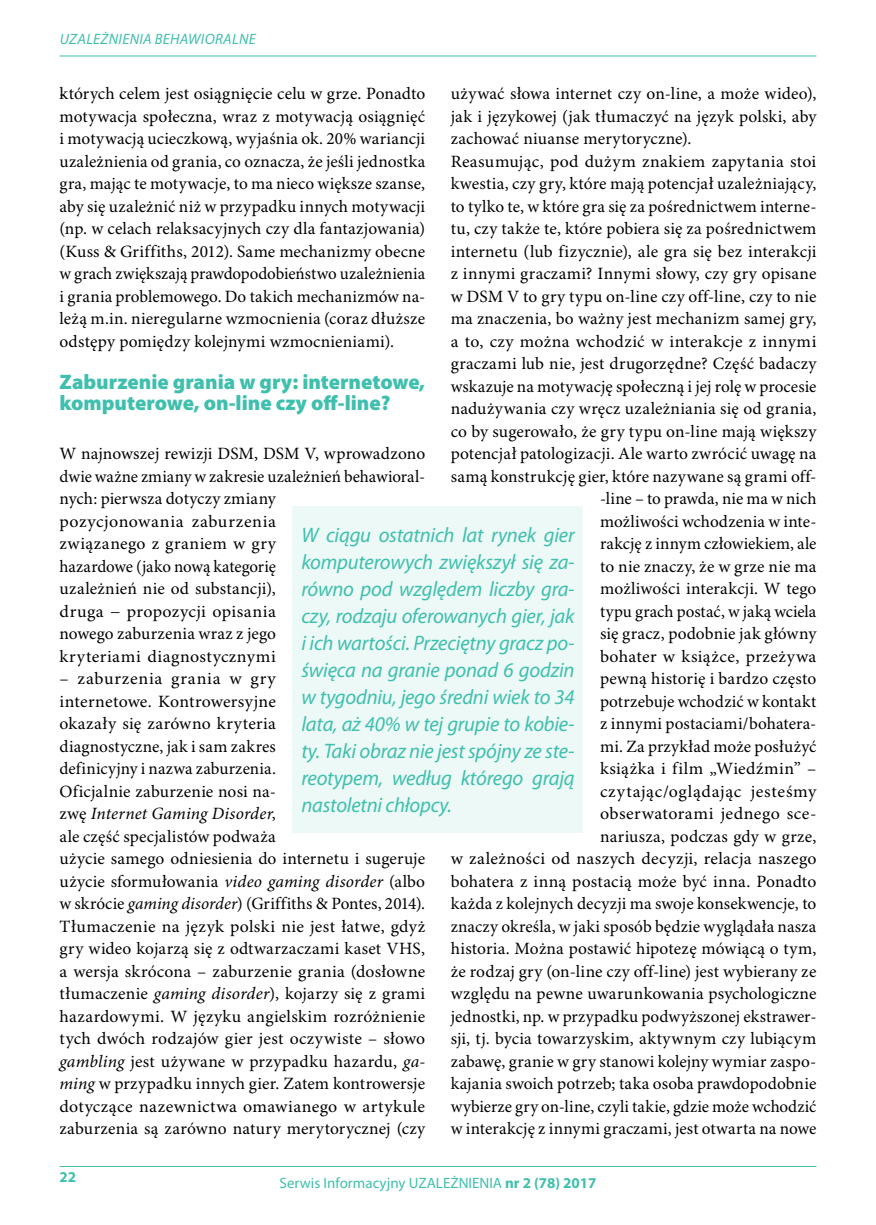
<style>
.page{position:relative;width:876px;height:1225px;background:#fff}
.page>*{position:absolute;margin:0;border:0;box-sizing:border-box;transform-origin:0 0}
.t1{font:italic 21px/27px "Myriad Pro";letter-spacing:-.01em;color:#3fbfad;text-align:justify}
.t2{font:900 21px/21px "Myriad Pro";color:#3fbfad}
.t3{font:17.25px/22.5px "Minion Pro";letter-spacing:.01em;color:#000;text-align:justify}
.t4{font:17.25px/22.5px "Minion Pro";letter-spacing:.01em;color:#000;scale:1.04 1}
.t5{font:17.25px "Minion Pro";letter-spacing:.035em;color:#000;scale:1.04 1}
.t6{font:17.25px "Minion Pro";letter-spacing:.03em;color:#000}
.t7{font:15px "Myriad Pro";color:#3fbfad}
.t8{font:italic 15px "Myriad Pro";letter-spacing:.02em;color:#3fbfad}
.t9{font:700 15px "Myriad Pro";color:#3fbfad}
.s1{font-style:italic}
.s2{font-weight:700}
</style>
<div class="page">
<hr style="left:60px;top:56px;width:756px;height:1px;background:#3fbfad">
<hr style="left:60px;top:1166px;width:756px;height:1px;background:#3fbfad">
<div style="left:293px;top:506px;width:290px;height:326px;background:#ecf9f7"></div>
<p class="t8" style="left:60px;top:30px;width:198px">UZALEŻNIENIA BEHAWIORALNE</p>
<p class="t3" style="left:451px;top:83px;width:367px">używać słowa internet czy on-line, a może wideo),</p>
<p class="t3" style="left:451px;top:105px;width:367px">jak i językowej (jak tłumaczyć na język polski, aby</p>
<p class="t3" style="left:451px;top:128px;width:242px">zachować niuanse merytoryczne).</p>
<p class="t3" style="left:451px;top:150px;width:367px">Reasumując, pod dużym znakiem zapytania stoi</p>
<p class="t3" style="left:451px;top:173px;width:367px">kwestia, czy gry, które mają potencjał uzależniający,</p>
<p class="t3" style="left:451px;top:195px;width:367px">to tylko te, w które gra się za pośrednictwem interne-</p>
<p class="t3" style="left:451px;top:218px;width:367px">tu, czy także te, które pobiera się za pośrednictwem</p>
<p class="t3" style="left:451px;top:240px;width:367px">internetu (lub fizycznie), ale gra się bez interakcji</p>
<p class="t3" style="left:451px;top:263px;width:367px">z innymi graczami? Innymi słowy, czy gry opisane</p>
<p class="t3" style="left:451px;top:285px;width:367px">w DSM V to gry typu on-line czy off-line, czy to nie</p>
<p class="t3" style="left:451px;top:308px;width:367px">ma znaczenia, bo ważny jest mechanizm samej gry,</p>
<p class="t3" style="left:451px;top:330px;width:367px">a to, czy można wchodzić w interakcje z innymi</p>
<p class="t3" style="left:451px;top:353px;width:367px">graczami lub nie, jest drugorzędne? Część badaczy</p>
<p class="t3" style="left:451px;top:375px;width:367px">wskazuje na motywację społeczną i jej rolę w procesie</p>
<p class="t3" style="left:451px;top:398px;width:367px">nadużywania czy wręcz uzależniania się od grania,</p>
<p class="t3" style="left:451px;top:420px;width:367px">co by sugerowało, że gry typu on-line mają większy</p>
<p class="t3" style="left:451px;top:443px;width:367px">potencjał patologizacji. Ale warto zwrócić uwagę na</p>
<p class="t3" style="left:451px;top:465px;width:367px">samą konstrukcję gier, które nazywane są grami off-</p>
<p class="t3" style="left:600px;top:488px;width:218px">-line – to prawda, nie ma w nich</p>
<p class="t3" style="left:600px;top:510px;width:218px">możliwości wchodzenia w inte-</p>
<p class="t3" style="left:600px;top:533px;width:218px">rakcję z innym człowiekiem, ale</p>
<p class="t3" style="left:600px;top:555px;width:218px">to nie znaczy, że w grze nie ma</p>
<p class="t3" style="left:600px;top:578px;width:218px">możliwości interakcji. W tego</p>
<p class="t3" style="left:600px;top:600px;width:218px">typu grach postać, w jaką wciela</p>
<p class="t3" style="left:600px;top:623px;width:218px">się gracz, podobnie jak główny</p>
<p class="t3" style="left:600px;top:645px;width:218px">bohater w książce, przeżywa</p>
<p class="t3" style="left:600px;top:668px;width:218px">pewną historię i bardzo często</p>
<p class="t3" style="left:600px;top:690px;width:218px">potrzebuje wchodzić w kontakt</p>
<p class="t3" style="left:600px;top:713px;width:218px">z innymi postaciami/bohatera-</p>
<p class="t3" style="left:600px;top:735px;width:218px">mi. Za przykład może posłużyć</p>
<p class="t6" style="left:600px;top:758px;width:218px">książka i film „Wiedźmin” –</p>
<p class="t5" style="left:600px;top:781px;width:210px">czytając/oglądając jesteśmy</p>
<p class="t4" style="left:600px;top:803px;width:210px">obserwatorami jednego sce-</p>
<p class="t3" style="left:600px;top:825px;width:218px">nariusza, podczas gdy w grze,</p>
<p class="t3" style="left:451px;top:848px;width:367px">w zależności od naszych decyzji, relacja naszego</p>
<p class="t3" style="left:451px;top:870px;width:367px">bohatera z inną postacią może być inna. Ponadto</p>
<p class="t3" style="left:451px;top:893px;width:367px">każda z kolejnych decyzji ma swoje konsekwencje, to</p>
<p class="t3" style="left:451px;top:916px;width:367px">znaczy określa, w jaki sposób będzie wyglądała nasza</p>
<p class="t3" style="left:451px;top:938px;width:367px">historia. Można postawić hipotezę mówiącą o tym,</p>
<p class="t3" style="left:451px;top:960px;width:367px">że rodzaj gry (on-line czy off-line) jest wybierany ze</p>
<p class="t3" style="left:451px;top:983px;width:367px">względu na pewne uwarunkowania psychologiczne</p>
<p class="t3" style="left:451px;top:1006px;width:367px">jednostki, np. w przypadku podwyższonej ekstrawer-</p>
<p class="t3" style="left:451px;top:1028px;width:367px">sji, tj. bycia towarzyskim, aktywnym czy lubiącym</p>
<p class="t3" style="left:451px;top:1051px;width:367px">zabawę, granie w gry stanowi kolejny wymiar zaspo-</p>
<p class="t3" style="left:451px;top:1073px;width:367px">kajania swoich potrzeb; taka osoba prawdopodobnie</p>
<p class="t3" style="left:451px;top:1096px;width:367px">wybierze gry on-line, czyli takie, gdzie może wchodzić</p>
<p class="t3" style="left:451px;top:1118px;width:367px">w interakcję z innymi graczami, jest otwarta na nowe</p>
<p class="t3" style="left:60px;top:83px;width:367px">-których celem jest osiągnięcie celu w grze. Ponadto motywacja społeczna, wraz z motywacją osiągnięć i motywacją ucieczkową, wyjaśnia ok. 20% wariancji uzależnienia od grania, co oznacza, że jeśli jednostka gra, mając te motywacje, to ma nieco większe szanse, aby się uzależnić niż w przypadku innych motywacji (np. w celach relaksacyjnych czy dla fantazjowania) (Kuss &amp; Griffiths, 2012). Same mechanizmy obecne w grach zwiększają prawdopodobieństwo uzależnienia i grania problemowego. Do takich mechanizmów na&shy;leżą m.in. nieregularne wzmocnienia (coraz dłuższe odstępy pomiędzy kolejnymi wzmocnieniami).</p>
<p class="t2" style="left:60px;top:371px;width:367px">Zaburzenie grania w gry: internetowe, komputerowe, on-line czy off-line?</p>
<p class="t3" style="left:60px;top:443px;width:367px;text-align:left">W najnowszej rewizji DSM, DSM V, wprowadzono dwie ważne zmiany w zakresie uzależnień behawioral&shy;nych: pierwsza dotyczy zmiany<br>pozycjonowania zaburzenia<br>związanego z graniem w gry<br>hazardowe (jako nową kategorię<br>uzależnień nie od substancji),<br>druga − propozycji opisania<br>nowego zaburzenia wraz z jego<br>kryteriami diagnostycznymi</p>
<p class="t4" style="left:60px;top:668px;width:353px">– zaburzenia grania w gry<br>internetowe. Kontrowersyjne<br>okazały się zarówno kryteria<br>diagnostyczne, jak i sam zakres<br>definicyjny i nazwa zaburzenia.<br>Oficjalnie zaburzenie nosi na-<br>zwę <span class="s1">Internet Gaming Disorder</span>,<br>ale część specjalistów podważa<br>użycie samego odniesienia do internetu i sugeruje użycie sformułowania <span class="s1">video gaming disorder</span> (albo w skrócie <span class="s1">gaming disorder</span>) (Griffiths &amp; Pontes, 2014).<br>Tłumaczenie na język polski nie jest łatwe, gdyż gry wideo kojarzą się z odtwarzaczami kaset VHS, a wersja skrócona – zaburzenie grania (dosłowne tłumaczenie <span class="s1">gaming disorder</span>), kojarzy się z grami hazardowymi. W języku angielskim rozróżnienie tych dwóch rodzajów gier jest oczywiste – słowo <span class="s1">gambling</span> jest używane w przypadku hazardu, <span class="s1">ga&shy;ming</span> w przypadku innych gier. Zatem kontrowersje dotyczące nazewnictwa omawianego w artykule zaburzenia są zarówno natury merytorycznej (czy</p>
<p class="t1" style="left:301px;top:521px;width:275px">W ciągu ostatnich lat rynek gier komputerowych zwiększył się za&shy;równo pod względem liczby gra&shy;czy, rodzaju oferowanych gier, jak i ich wartości. Przeciętny gracz po&shy;święca na granie ponad 6 godzin w tygodniu, jego średni wiek to 34 lata, aż 40% w tej grupie to kobie&shy;ty. Taki obraz nie jest spójny ze ste&shy;reotypem, według którego grają nastoletni chłopcy.</p>
<p class="t9" style="left:60px;top:1167px;width:18px">22</p>
<p class="t7" style="left:279px;top:1173px;width:318px">Serwis Informacyjny UZALEŻNIENIA <span class="s2">nr 2 (78) 2017</span></p>
</div>
